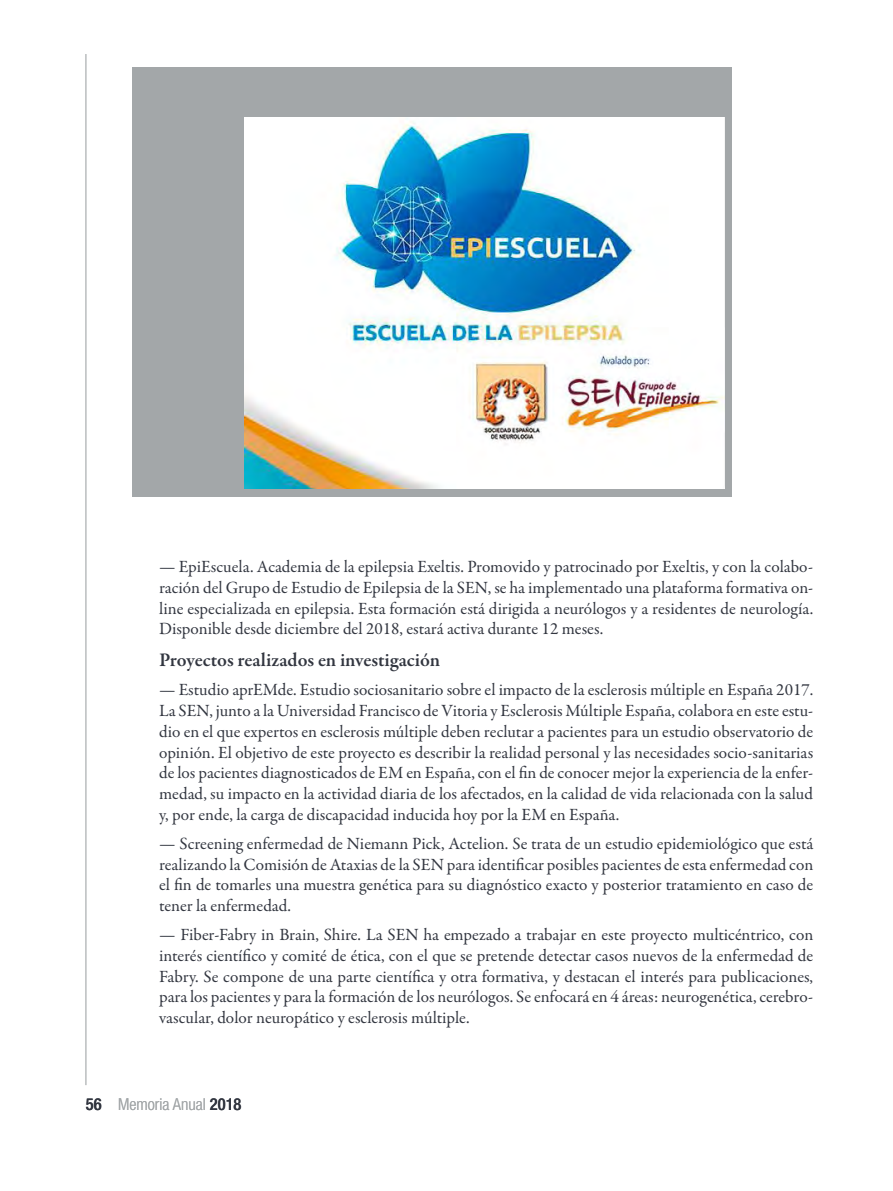
<style>
.page{position:relative;width:893px;height:1191px;background:#fff}
.page>*{position:absolute;margin:0;border:0;box-sizing:border-box;transform-origin:0 0}
.t1{font:600 19.5px "Garamond Premr Pro";color:#323640}
.t2{font:17.25px/20.7px "Garamond Premr Pro";color:#323640;text-align:justify}
.t3{font:300 condensed 16.5px "Helvetica Neue LT Std";color:#a3a7a9}
.s1{font-weight:500;color:#323640}
</style>
<div class="page">
<hr style="left:85px;top:54px;width:1px;height:1031px;background:#a3a7a9">
<div style="left:132px;top:67px;width:599px;height:429px;background:#a3a7a9"></div>
<img style="left:244px;top:118px;width:480px;height:370px">
<p class="t2" style="left:159px;top:557px;width:656px">— EpiEscuela. Academia de la epilepsia Exeltis. Promovido y patrocinado por Exeltis, y con la colabo&shy;ración del Grupo de Estudio de Epilepsia de la SEN, se ha implementado una plataforma formativa on&shy;line especializada en epilepsia. Esta formación está dirigida a neurólogos y a residentes de neurología.<br>Disponible desde diciembre del 2018, estará activa durante 12 meses.</p>
<p class="t1" style="left:159px;top:648px;width:283px">Proyectos realizados en investigación</p>
<p class="t2" style="left:159px;top:680px;width:656px">— Estudio aprEMde. Estudio sociosanitario sobre el impacto de la esclerosis múltiple en España 2017.<br>La SEN, junto a la Universidad Francisco de Vitoria y Esclerosis Múltiple España, colabora en este estu&shy;dio en el que expertos en esclerosis múltiple deben reclutar a pacientes para un estudio observatorio de opinión. El objetivo de este proyecto es describir la realidad personal y las necesidades socio-sanitarias de los pacientes diagnosticados de EM en España, con el fin de conocer mejor la experiencia de la enfer&shy;medad, su impacto en la actividad diaria de los afectados, en la calidad de vida relacionada con la salud y, por ende, la carga de discapacidad inducida hoy por la EM en España.</p>
<p class="t2" style="left:159px;top:833px;width:656px">— Screening enfermedad de Niemann Pick, Actelion. Se trata de un estudio epidemiológico que está realizando la Comisión de Ataxias de la SEN para identificar posibles pacientes de esta enfermedad con el fin de tomarles una muestra genética para su diagnóstico exacto y posterior tratamiento en caso de tener la enfermedad.</p>
<p class="t2" style="left:159px;top:925px;width:656px">— Fiber-Fabry in Brain, Shire. La SEN ha empezado a trabajar en este proyecto multicéntrico, con interés científico y comité de ética, con el que se pretende detectar casos nuevos de la enfermedad de Fabry. Se compone de una parte científica y otra formativa, y destacan el interés para publicaciones, para los pacientes y para la formación de los neurólogos. Se enfocará en 4 áreas: neurogenética, cerebro&shy;vascular, dolor neuropático y esclerosis múltiple.</p>
<p class="t3" style="left:86px;top:1094px;width:157px"><span class="s1">56</span> Memoria Anual <span class="s1">2018</span></p>
</div>
